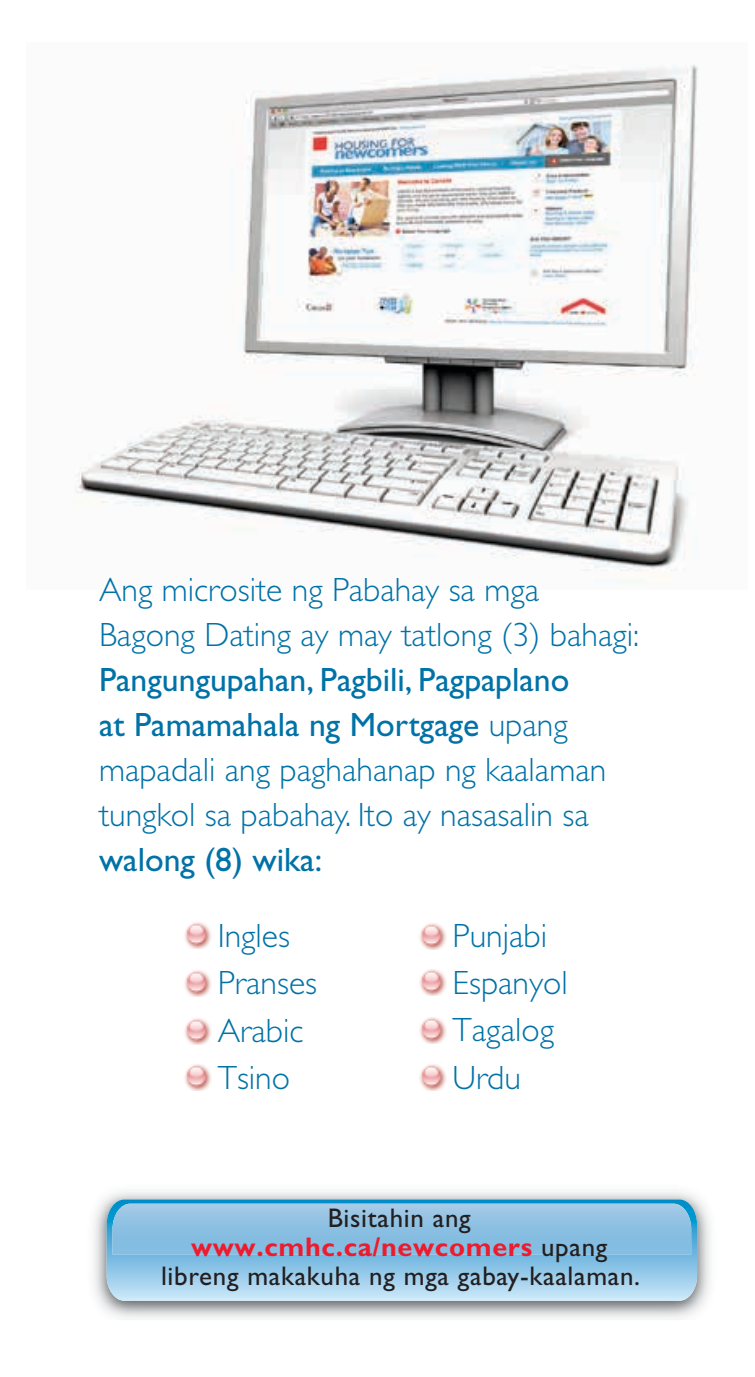
<style>
.page{position:relative;width:755px;height:1377px;background:#fff}
.page>*{position:absolute;margin:0;border:0;box-sizing:border-box;transform-origin:0 0}
.t1{font:300 33.75px/47.2px "Gill Sans Std";color:#0072a7}
.t2{font:33.75px "Gill Sans Std";color:#0072a7}
.t3{font:27px/29.2px "Gill Sans Std";letter-spacing:.025em;color:#231f20;text-align:center}
.s1{font-weight:400}
.s2{font-weight:700;color:#ed1b2d}
</style>
<div class="page">
<img style="left:94px;top:1192px;width:616px;height:127px">
<svg style="left:107px;top:1199px;width:590px;height:102px;background:#93c9e8"></svg>
<img style="left:113px;top:1204px;width:578px;height:50px">
<img style="left:75px;top:64px;width:623px;height:507px">
<img style="left:184px;top:922px;width:28px;height:26px">
<img style="left:184px;top:970px;width:28px;height:26px">
<img style="left:184px;top:1018px;width:28px;height:26px">
<img style="left:184px;top:1064px;width:28px;height:27px">
<img style="left:419px;top:923px;width:28px;height:26px">
<img style="left:419px;top:969px;width:28px;height:27px">
<img style="left:419px;top:1017px;width:28px;height:27px">
<img style="left:419px;top:1064px;width:28px;height:27px">
<p class="t1" style="left:99px;top:568px;width:542px;line-height:45px">Ang microsite ng Pabahay sa mga<br>Bagong Dating ay may tatlong (3) bahagi:</p>
<p class="t1" style="left:99px;top:658px;width:509px;line-height:45px"><span class="s1">Pangungupahan, Pagbili, Pagpaplano<br>at Pamamahala ng Mortgage</span> upang mapadali ang paghahanap ng kaalaman tungkol sa pabahay. Ito ay nasasalin sa</p>
<p class="t2" style="left:99px;top:840px;width:225px">walong (8) wika:</p>
<p class="t1" style="left:218px;top:913px;width:101px">Ingles<br>Pranses<br>Arabic<br>Tsino</p>
<p class="t1" style="left:452px;top:912px;width:117px">Punjabi<br>Espanyol<br>Tagalog<br>Urdu</p>
<p class="t3" style="left:161px;top:1203px;width:481px">Bisitahin ang <span class="s2">www.cmhc.ca/newcomers</span> upang libreng makakuha ng mga gabay-kaalaman.</p>
</div>
